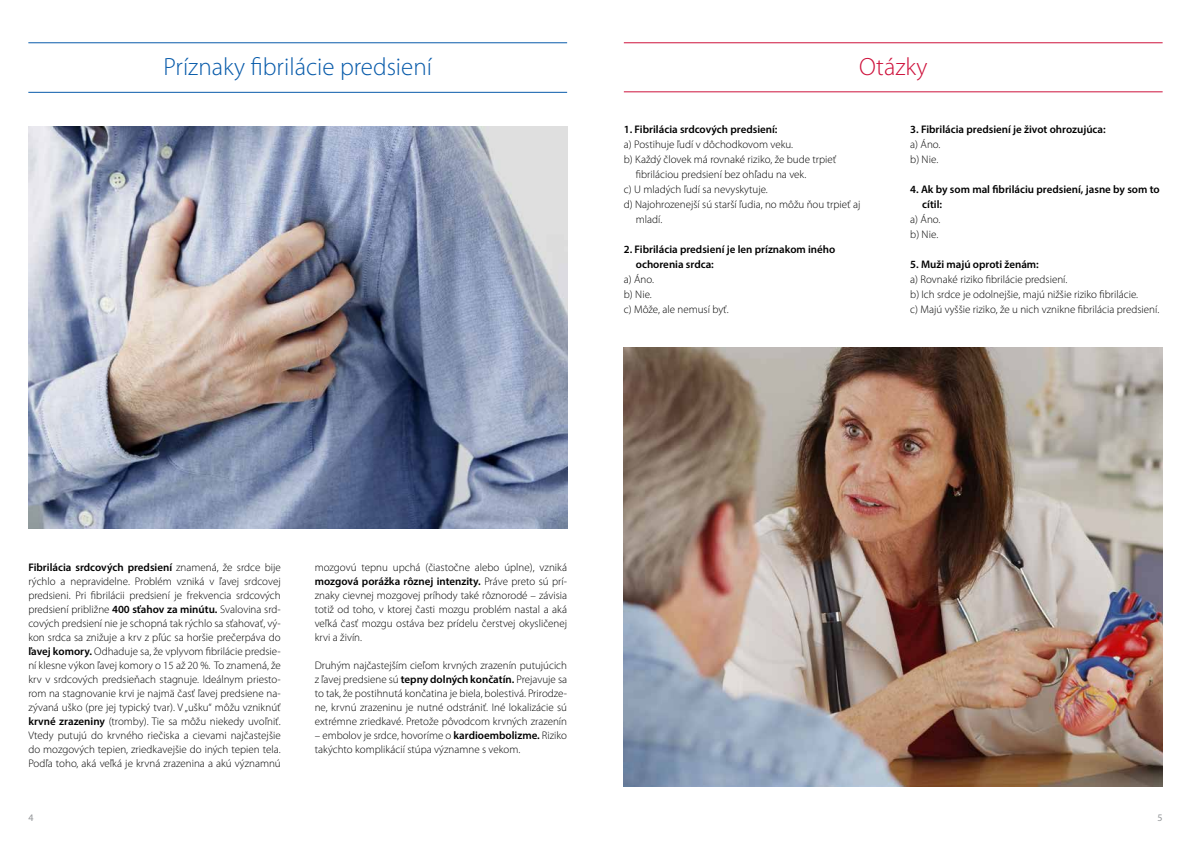
<style>
.page{position:relative;width:1191px;height:842px;background:#fff}
.page>*{position:absolute;margin:0;border:0;box-sizing:border-box;transform-origin:0 0}
.t1{font:300 25px "Myriad Pro";color:#085baa}
.t2{font:300 25px "Myriad Pro";color:#ce123c}
.t3{font:300 11px/14px "Myriad Pro";color:#000}
.t4{font:600 11px/15px "Myriad Pro";color:#000}
.t5{font:10px "Myriad Pro";color:#939598}
.s1{font-weight:600}
</style>
<div class="page">
<hr style="left:28px;top:43px;width:539px;height:1px;background:#085baa">
<hr style="left:28px;top:92px;width:539px;height:1px;background:#085baa">
<hr style="left:624px;top:43px;width:538px;height:1px;background:#ce123c">
<hr style="left:624px;top:92px;width:538px;height:1px;background:#ce123c">
<img style="left:28px;top:126px;width:539px;height:403px">
<img style="left:624px;top:347px;width:538px;height:440px">
<h1 class="t1" style="left:163px;top:52px;width:270px">Príznaky fibrilácie predsiení</h1>
<h1 class="t2" style="left:859px;top:52px;width:70px">Otázky</h1>
<p class="t4" style="left:624px;top:122px;width:155px">1. Fibrilácia srdcových predsiení:</p>
<p class="t3" style="left:624px;top:137px;width:171px">a) Postihuje ľudí v dôchodkovom veku.</p>
<p class="t3" style="left:624px;top:152px;width:214px">b) Každý človek má rovnaké riziko, že bude trpieť</p>
<p class="t3" style="left:636px;top:167px;width:172px">fibriláciou predsiení bez ohľadu na vek.</p>
<p class="t3" style="left:624px;top:182px;width:145px">c) U mladých ľudí sa nevyskytuje.</p>
<p class="t3" style="left:624px;top:197px;width:238px">d) Najohrozenejší sú starší ľudia, no môžu ňou trpieť aj</p>
<p class="t3" style="left:636px;top:212px;width:28px">mladí.</p>
<p class="t4" style="left:636px;top:242px;width:201px;text-indent:-12px">2. Fibrilácia predsiení je len príznakom iného ochorenia srdca:</p>
<p class="t3" style="left:624px;top:272px;width:106px;line-height:15px">a) Áno.<br>b) Nie.<br>c) Môže, ale nemusí byť.</p>
<p class="t4" style="left:910px;top:122px;width:197px">3. Fibrilácia predsiení je život ohrozujúca:</p>
<p class="t3" style="left:910px;top:137px;width:32px;line-height:15px">a) Áno. b) Nie.</p>
<p class="t4" style="left:922px;top:182px;width:239px;text-indent:-12px">4. Ak by som mal fibriláciu predsiení, jasne by som to cítil:</p>
<p class="t3" style="left:910px;top:212px;width:32px;line-height:15px">a) Áno. b) Nie.</p>
<p class="t4" style="left:910px;top:257px;width:130px">5. Muži majú oproti ženám:</p>
<p class="t3" style="left:910px;top:272px;width:250px;line-height:15px">a) Rovnaké riziko fibrilácie predsiení.<br>b) Ich srdce je odolnejšie, majú nižšie riziko fibrilácie.<br>c) Majú vyššie riziko, že u nich vznikne fibrilácia predsiení.</p>
<p class="t3" style="left:28px;top:560px;width:254px;text-align:justify"><span class="s1">Fibrilácia srdcových predsiení</span> znamená, že srdce bije rýchlo a nepravidelne. Problém vzniká v ľavej srdcovej predsieni. Pri fibrilácii predsiení je frekvencia srdcových predsiení približne <span class="s1">400 sťahov za minútu.</span> Svalovina srd&shy;cových predsiení nie je schopná tak rýchlo sa sťahovať, vý&shy;kon srdca sa znižuje a krv z pľúc sa horšie prečerpáva do <span class="s1">ľavej komory.</span> Odhaduje sa, že vplyvom fibrilácie predsie&shy;ní klesne výkon ľavej komory o 15 až 20 %. To znamená, že krv v srdcových predsieňach stagnuje. Ideálnym priesto&shy;rom na stagnovanie krvi je najmä časť ľavej predsiene na&shy;zývaná uško (pre jej typický tvar). V „ušku“ môžu vzniknúť <span class="s1">krvné zrazeniny</span> (tromby). Tie sa môžu niekedy uvoľniť.<br>Vtedy putujú do krvného riečiska a cievami najčastejšie do mozgových tepien, zriedkavejšie do iných tepien tela.<br>Podľa toho, aká veľká je krvná zrazenina a akú významnú</p>
<p class="t3" style="left:315px;top:560px;width:254px;text-align:justify">mozgovú tepnu upchá (čiastočne alebo úplne), vzniká <span class="s1">mozgová porážka rôznej intenzity.</span> Práve preto sú prí&shy;znaky cievnej mozgovej príhody také rôznorodé – závisia totiž od toho, v ktorej časti mozgu problém nastal a aká veľká časť mozgu ostáva bez prídelu čerstvej okysličenej krvi a živín.</p>
<p class="t3" style="left:315px;top:658px;width:254px;text-align:justify">Druhým najčastejším cieľom krvných zrazenín putujúcich z ľavej predsiene sú <span class="s1">tepny dolných končatín.</span> Prejavuje sa to tak, že postihnutá končatina je biela, bolestivá. Prirodze&shy;ne, krvnú zrazeninu je nutné odstrániť. Iné lokalizácie sú extrémne zriedkavé. Pretože pôvodcom krvných zrazenín</p>
<p class="t3" style="left:315px;top:728px;width:254px">– embolov je srdce, hovoríme o <span class="s1">kardioembolizme.</span> Riziko takýchto komplikácií stúpa významne s vekom.</p>
<p class="t5" style="left:28px;top:812px;width:7px">4</p>
<p class="t5" style="left:1157px;top:812px;width:7px">5</p>
</div>
